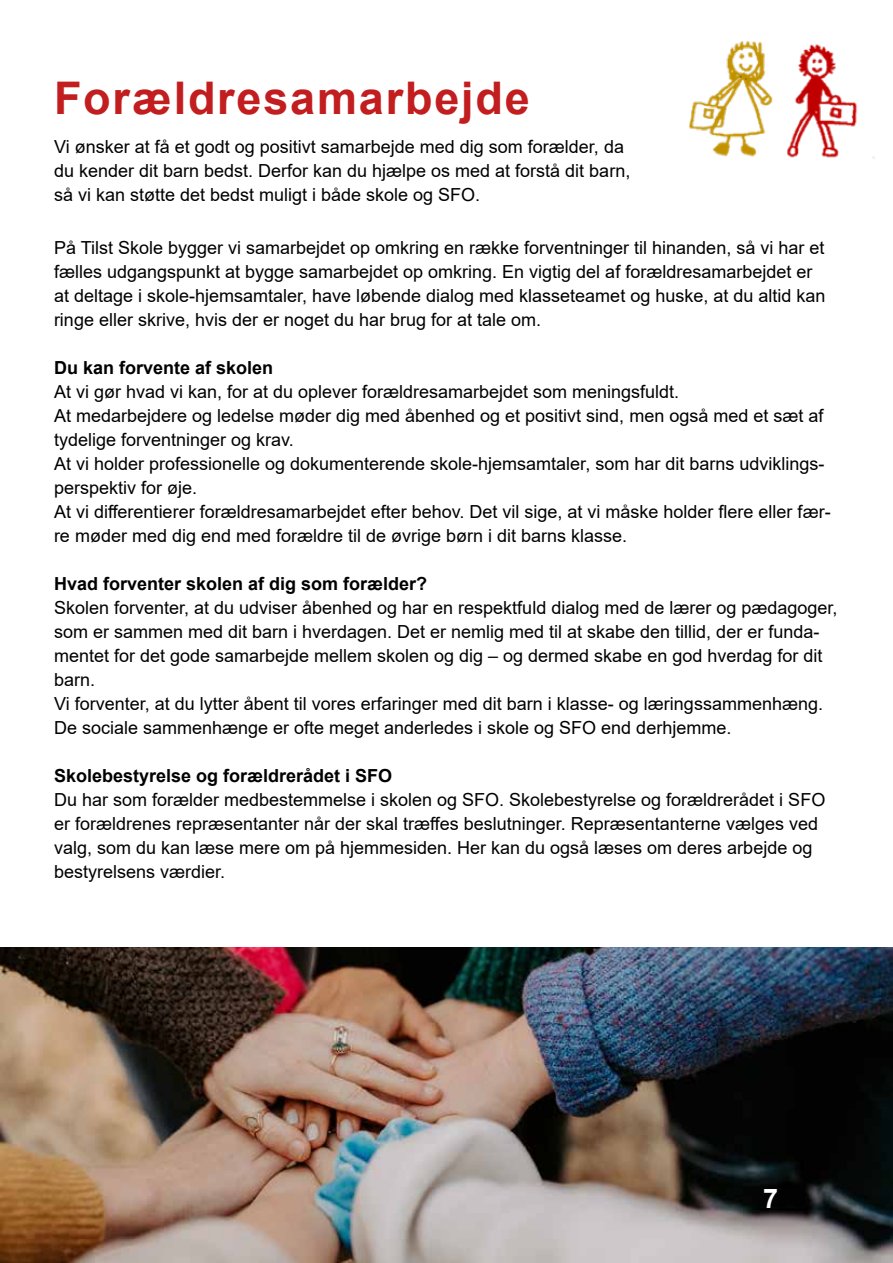
<style>
.page{position:relative;width:893px;height:1263px;background:#fff}
.page>*{position:absolute;margin:0;border:0;box-sizing:border-box;transform-origin:0 0}
.t1{font:700 45px "Arial";letter-spacing:.04em;color:#c21d1f}
.t2{font:700 27px "Arial";color:#fff}
.t3{font:18px/24px "Arial";color:#000}
.t4{font:700 18px "Arial";color:#000}
</style>
<div class="page">
<img style="left:689px;top:41px;width:186px;height:118px">
<img style="left:0;top:947px;width:893px;height:316px">
<h1 class="t1" style="left:54px;top:67px;width:477px">Forældresamarbejde</h1>
<p class="t3" style="left:54px;top:135px;width:578px">Vi ønsker at få et godt og positivt samarbejde med dig som forælder, da du kender dit barn bedst. Derfor kan du hjælpe os med at forstå dit barn, så vi kan støtte det bedst muligt i både skole og SFO.</p>
<p class="t3" style="left:54px;top:236px;width:773px">På Tilst Skole bygger vi samarbejdet op omkring en række forventninger til hinanden, så vi har et fælles udgangspunkt at bygge samarbejdet op omkring. En vigtig del af forældresamarbejdet er at deltage i skole-hjemsamtaler, have løbende dialog med klasseteamet og huske, at du altid kan ringe eller skrive, hvis der er noget du har brug for at tale om.</p>
<p class="t4" style="left:54px;top:355px;width:221px">Du kan forvente af skolen</p>
<p class="t3" style="left:54px;top:380px;width:778px">At vi gør hvad vi kan, for at du oplever forældresamarbejdet som meningsfuldt.<br>At medarbejdere og ledelse møder dig med åbenhed og et positivt sind, men også med et sæt af tydelige forventninger og krav.<br>At vi holder professionelle og dokumenterende skole-hjemsamtaler, som har dit barns udviklings&shy;perspektiv for øje.<br>At vi differentierer forældresamarbejdet efter behov. Det vil sige, at vi måske holder flere eller fær&shy;re møder med dig end med forældre til de øvrige børn i dit barns klasse.</p>
<p class="t4" style="left:54px;top:571px;width:375px">Hvad forventer skolen af dig som forælder?</p>
<p class="t3" style="left:54px;top:596px;width:785px">Skolen forventer, at du udviser åbenhed og har en respektfuld dialog med de lærer og pædagoger, som er sammen med dit barn i hverdagen. Det er nemlig med til at skabe den tillid, der er funda&shy;mentet for det gode samarbejde mellem skolen og dig – og dermed skabe en god hverdag for dit barn.<br>Vi forventer, at du lytter åbent til vores erfaringer med dit barn i klasse- og læringssammenhæng.<br>De sociale sammenhænge er ofte meget anderledes i skole og SFO end derhjemme.</p>
<p class="t4" style="left:54px;top:763px;width:340px">Skolebestyrelse og forældrerådet i SFO</p>
<p class="t3" style="left:54px;top:788px;width:773px">Du har som forælder medbestemmelse i skolen og SFO. Skolebestyrelse og forældrerådet i SFO er forældrenes repræsentanter når der skal træffes beslutninger. Repræsentanterne vælges ved valg, som du kan læse mere om på hjemmesiden. Her kan du også læses om deres arbejde og bestyrelsens værdier.</p>
<h2 class="t2" style="left:763px;top:1179px;width:17px">7</h2>
</div>
